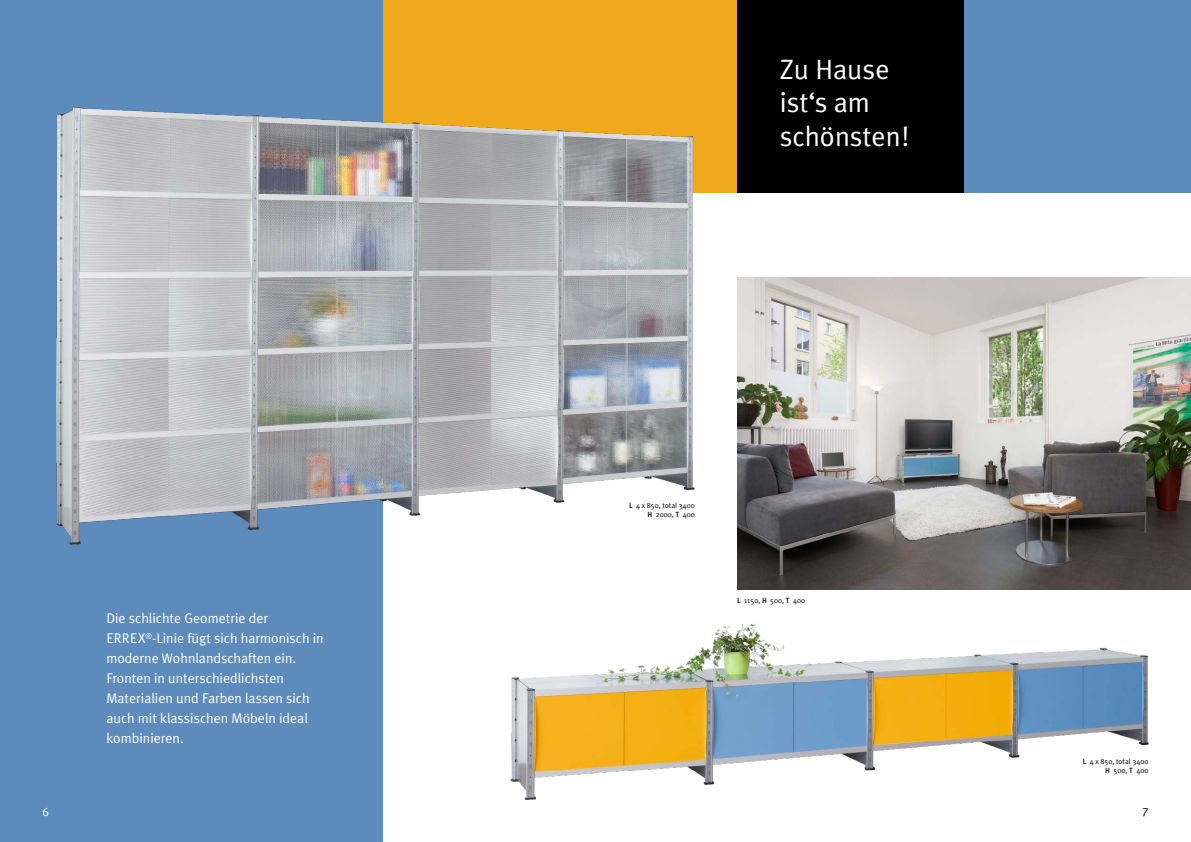
<style>
.page{position:relative;width:1191px;height:842px;background:#fff}
.page>*{position:absolute;margin:0;border:0;box-sizing:border-box;transform-origin:0 0}
.t1{font:28px/33.6px "Meta Plus Normal";color:#fff}
.t2{font:14px/20px "Meta Plus Normal";color:#fff}
.t3{font:12px "Meta Plus Normal Caps";color:#000}
.t4{font:12px "Meta Plus Normal";color:#fff}
.t5{font:7.5px/9px "Meta Plus Normal";color:#000;text-align:right}
.s1{font-family:"Meta Plus";font-weight:500}
</style>
<div class="page">
<div style="left:0;top:0;width:383px;height:842px;background:#5d8bbb"></div>
<div style="left:383px;top:0;width:354px;height:193px;background:#f0a81d"></div>
<div style="left:737px;top:0;width:227px;height:193px;background:#000"></div>
<div style="left:964px;top:0;width:227px;height:193px;background:#5d8bbb"></div>
<img style="left:737px;top:278px;width:454px;height:312px">
<img style="left:510px;top:624px;width:638px;height:175px">
<img style="left:57px;top:106px;width:637px;height:438px">
<p class="t4" style="left:43px;top:805px;width:8px">6</p>
<p class="t2" style="left:106px;top:608px;width:219px">Die schlichte Geometrie der<br>ERREX<sup>®</sup>-Linie fügt sich harmonisch in moderne Wohnlandschaften ein.<br>Fronten in unterschiedlichsten<br>Materialien und Farben lassen sich auch mit klassischen Möbeln ideal kombinieren.</p>
<h1 class="t1" style="left:780px;top:52px;width:131px">Zu Hause ist‘s am schönsten!</h1>
<p class="t5" style="left:629px;top:501px;width:67px"><span class="s1">L</span> 4 x 850, total 3400<br><span class="s1">H</span> 2000, <span class="s1">T</span> 400</p>
<p class="t5" style="left:737px;top:595px;width:69px"><span class="s1">L</span> 1150, <span class="s1">H</span> 500, <span class="s1">T</span> 400</p>
<p class="t5" style="left:1083px;top:757px;width:67px"><span class="s1">L</span> 4 x 850, total 3400<br><span class="s1">H</span> 500, <span class="s1">T</span> 400</p>
<p class="t3" style="left:1142px;top:805px;width:8px">7</p>
</div>
